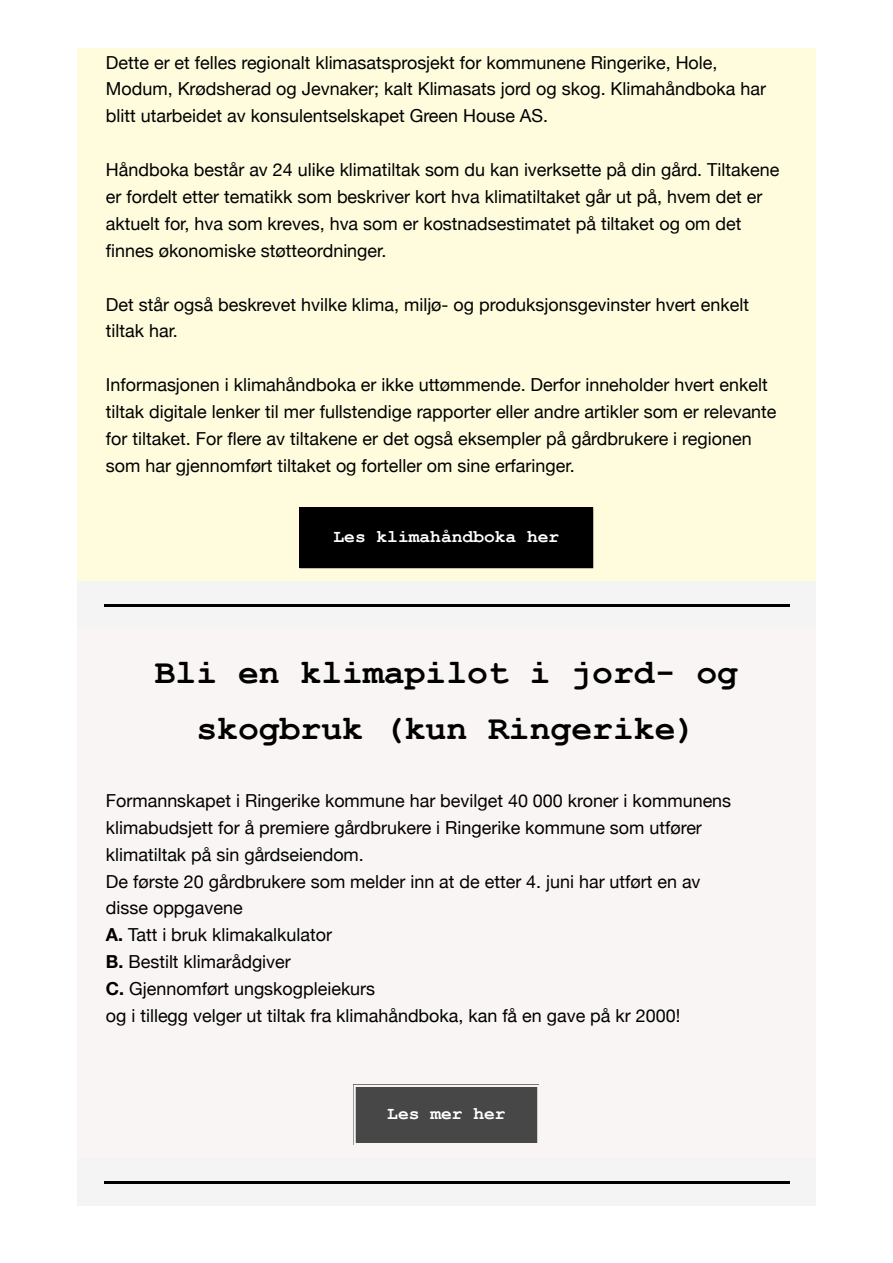
<style>
.page{position:relative;width:893px;height:1263px;background:#fff}
.page>*{position:absolute;margin:0;border:0;box-sizing:border-box;transform-origin:0 0}
.t1{font:700 34.8px/55.9px "Courier New";color:#000;text-align:center}
.t2{font:17.85px/26.8px "Helvetica Neue";color:#000}
.t3{font:700 17.85px "Courier New";color:#fff}
.s1{font-weight:700}
</style>
<div class="page">
<div style="left:77px;top:48px;width:739px;height:446px;background:#fefcdd"></div>
<div style="left:77px;top:494px;width:739px;height:88px;background:#fefcdd"></div>
<div style="left:300px;top:508px;width:293px;height:60px;background:#000"></div>
<div style="left:77px;top:582px;width:739px;height:47px;background:#f4f4f4"></div>
<hr style="left:104px;top:604px;width:685px;height:2px;background:#000">
<div style="left:77px;top:629px;width:739px;height:142px;background:#f9f5f4"></div>
<div style="left:77px;top:771px;width:739px;height:300px;background:#f9f5f4"></div>
<div style="left:77px;top:1071px;width:739px;height:88px;background:#f9f5f4"></div>
<div style="left:353px;top:1085px;width:186px;height:60px;background:#474747"></div>
<div style="left:353px;top:1085px;width:186px;height:60px;border:2px solid #f9f5f4"></div>
<div style="left:77px;top:1159px;width:739px;height:47px;background:#f4f4f4"></div>
<hr style="left:104px;top:1181px;width:685px;height:2px;background:#000">
<p class="t2" style="left:106px;top:50px;width:662px">Dette er et felles regionalt klimasatsprosjekt for kommunene Ringerike, Hole,<br>Modum, Krødsherad og Jevnaker; kalt Klimasats jord og skog. Klimahåndboka har blitt utarbeidet av konsulentselskapet Green House AS.</p>
<p class="t2" style="left:106px;top:157px;width:675px">Håndboka består av 24 ulike klimatiltak som du kan iverksette på din gård. Tiltakene er fordelt etter tematikk som beskriver kort hva klimatiltaket går ut på, hvem det er aktuelt for, hva som kreves, hva som er kostnadsestimatet på tiltaket og om det finnes økonomiske støtteordninger.</p>
<p class="t2" style="left:106px;top:292px;width:645px">Det står også beskrevet hvilke klima, miljø- og produksjonsgevinster hvert enkelt tiltak har.</p>
<p class="t2" style="left:106px;top:372px;width:672px">Informasjonen i klimahåndboka er ikke uttømmende. Derfor inneholder hvert enkelt tiltak digitale lenker til mer fullstendige rapporter eller andre artikler som er relevante for tiltaket. For flere av tiltakene er det også eksempler på gårdbrukere i regionen som har gjennomført tiltaket og forteller om sine erfaringer.</p>
<p class="t3" style="left:334px;top:526px;width:227px">Les klimahåndboka her</p>
<h1 class="t1" style="left:155px;top:642px;width:585px">Bli en klimapilot i jord- og skogbruk (kun Ringerike)</h1>
<p class="t2" style="left:106px;top:788px;width:627px">Formannskapet i Ringerike kommune har bevilget 40 000 kroner i kommunens klimabudsjett for å premiere gårdbrukere i Ringerike kommune som utfører klimatiltak på sin gårdseiendom.<br>De første 20 gårdbrukere som melder inn at de etter 4. juni har utført en av disse oppgavene<br><span class="s1">A.</span> Tatt i bruk klimakalkulator<br><span class="s1">B.</span> Bestilt klimarådgiver<br><span class="s1">C.</span> Gjennomført ungskogpleiekurs<br>og i tillegg velger ut tiltak fra klimahåndboka, kan få en gave på kr 2000!</p>
<p class="t3" style="left:387px;top:1103px;width:120px">Les mer her</p>
</div>
